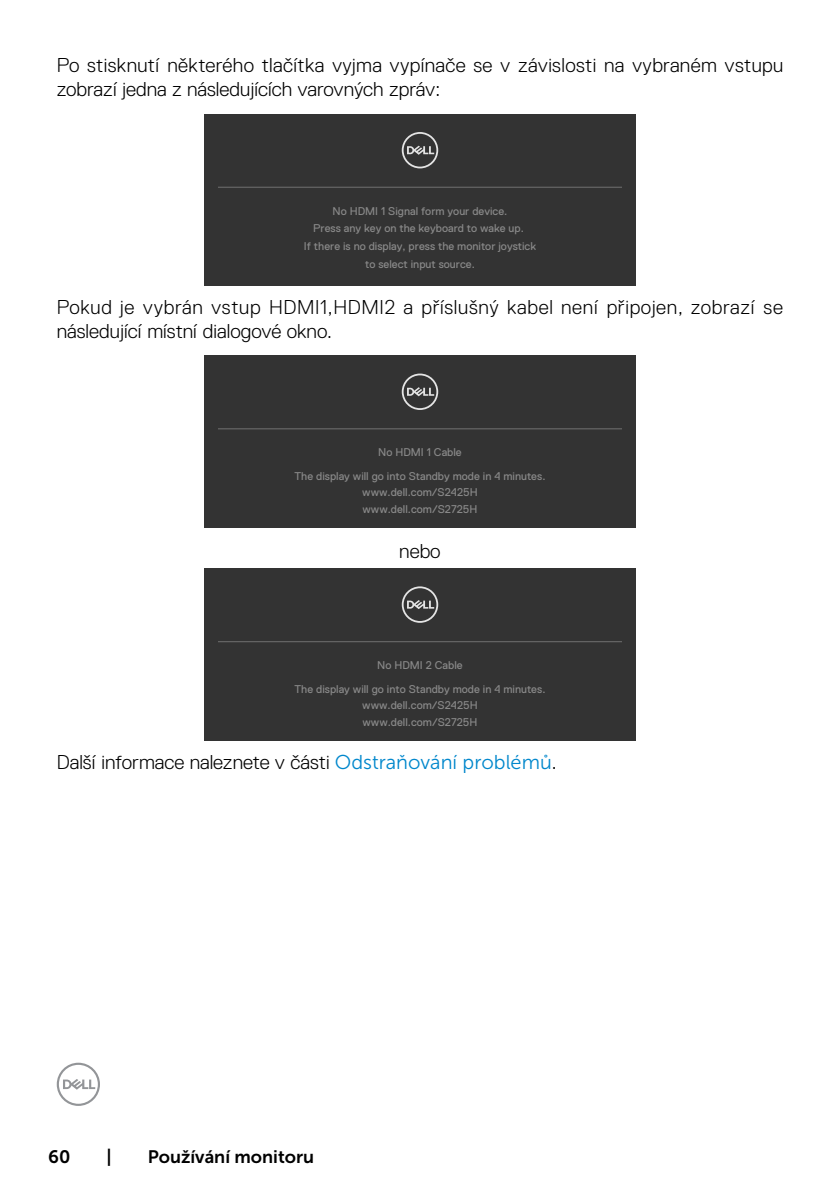
<style>
.page{position:relative;width:840px;height:1191px;background:#fff}
.page>*{position:absolute;margin:0;border:0;box-sizing:border-box;transform-origin:0 0}
.t1{font:300 20px/24px "Dell Replica";letter-spacing:.015em;color:#000}
.t2{font:300 20px/24px "Dell Replica";letter-spacing:.035em;color:#000}
.t3{font:18px "Museo Sans For Dell 700";color:#000}
.t4{font:11.2px/17.6px "Dell Replica";color:#888;text-align:center}
.s1{font-family:"Museo Sans For Dell 300";font-weight:400;color:#0087cc}
</style>
<div class="page">
<svg style="left:57px;top:1062px;width:43px;height:44px"></svg>
<div style="left:204px;top:114px;width:431px;height:171px;background:#333"></div>
<hr style="left:218px;top:187px;width:403px;height:1px;background:#666">
<svg style="left:401px;top:132px;width:37px;height:36px"></svg>
<div style="left:204px;top:355px;width:431px;height:173px;background:#333"></div>
<hr style="left:218px;top:428px;width:403px;height:1px;background:#666">
<svg style="left:401px;top:373px;width:37px;height:37px"></svg>
<div style="left:204px;top:568px;width:431px;height:173px;background:#333"></div>
<hr style="left:218px;top:641px;width:403px;height:1px;background:#666">
<svg style="left:401px;top:586px;width:37px;height:37px"></svg>
<h1 class="t1" style="left:57px;top:53px;width:727px">Po stisknutí některého tlačítka vyjma vypínače se v závislosti na vybraném vstupu zobrazí jedna z následujících varovných zpráv:</h1>
<p class="t4" style="left:304px;top:203px;width:233px">No HDMI 1 Signal form your device.<br>Press any key on the keyboard to wake up.<br>If there is no display, press the monitor joystick to select input source.</p>
<h1 class="t2" style="left:57px;top:295px;width:727px">Pokud je vybrán vstup HDMI1,HDMI2 a příslušný kabel není připojen, zobrazí se následující místní dialogové okno.</h1>
<p class="t4" style="left:294px;top:442px;width:252px;line-height:23.4px">No HDMI 1 Cable<br>The display will go into Standby mode in 4 minutes.</p>
<p class="t4" style="left:362px;top:485px;width:117px;line-height:16.6px;text-align:left">www.dell.com/S2425H www.dell.com/S2725H</p>
<h1 class="t1" style="left:399px;top:539px;width:43px">nebo</h1>
<p class="t4" style="left:294px;top:654px;width:252px;line-height:23.4px">No HDMI 2 Cable<br>The display will go into Standby mode in 4 minutes.</p>
<p class="t4" style="left:362px;top:698px;width:117px;line-height:16.6px;text-align:left">www.dell.com/S2425H www.dell.com/S2725H</p>
<h1 class="t1" style="left:57px;top:750px;width:501px">Další informace naleznete v části <span class="s1">Odstraňování problémů</span>.</h1>
<h2 class="t3" style="left:48px;top:1146px;width:24px">60</h2>
<h2 class="t3" style="left:106px;top:1146px;width:7px">|</h2>
<h2 class="t3" style="left:148px;top:1146px;width:168px">Používání monitoru</h2>
</div>
